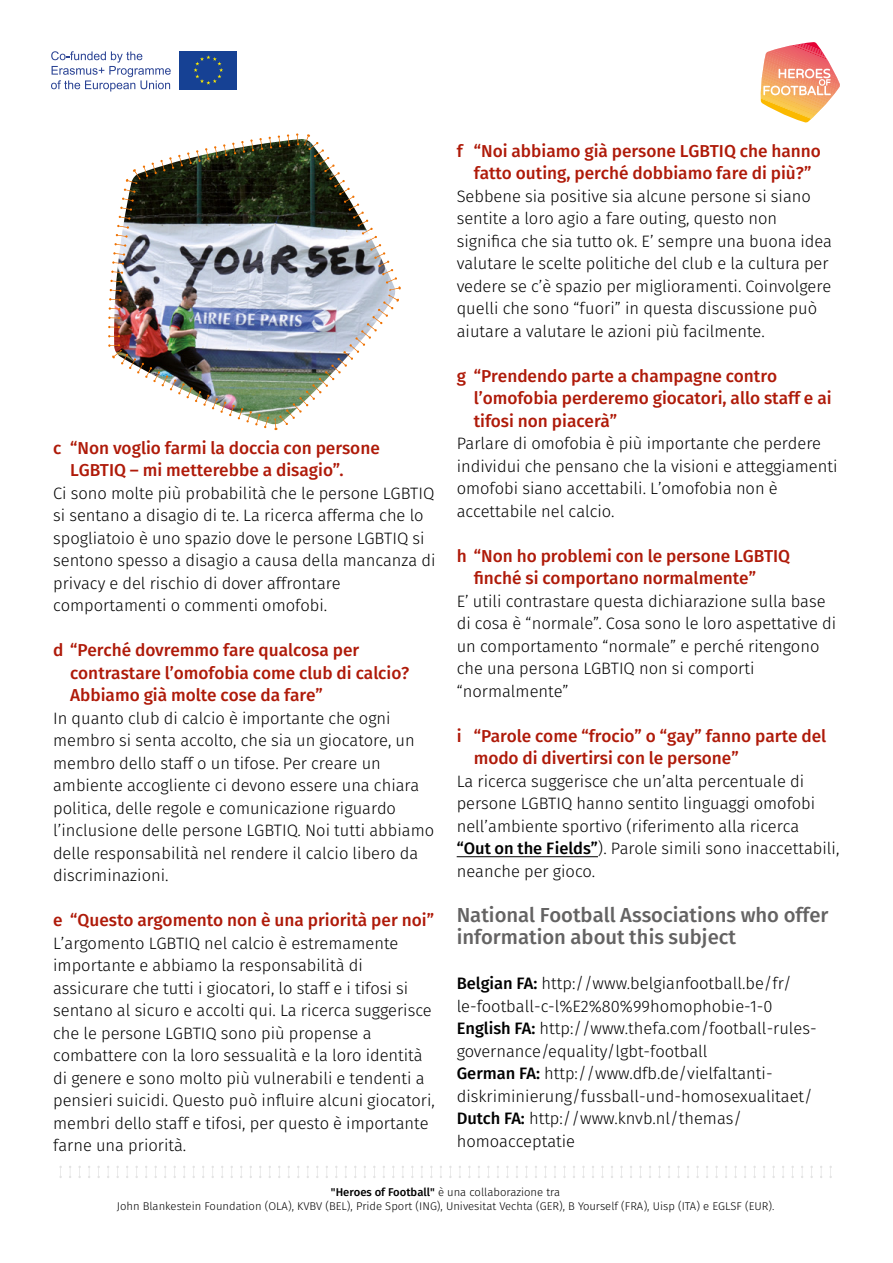
<style>
.page{position:relative;width:893px;height:1263px;background:#fff}
.page>*{position:absolute;margin:0;border:0;box-sizing:border-box;transform-origin:0 0}
.t1{font:500 20.25px/22.5px "Fira Sans";color:#646363}
.t2{font:500 17.25px/22.5px "Fira Sans";color:#af1a09}
.t3{font:300 16.5px/22.5px "Fira Sans";color:#000}
.t4{font:300 11.25px/13.5px "Fira Sans";color:#000;text-align:center}
.s1{font-weight:500}
</style>
<div class="page">
<div style="left:180px;top:51px;width:57px;height:38px;background:#164194"></div>
<svg style="left:194px;top:55px;width:29px;height:30px"></svg>
<svg style="left:51px;top:51px;width:120px;height:41px"></svg>
<svg style="left:760px;top:42px;width:80px;height:81px"></svg>
<svg style="left:59px;top:1166px;width:3px;height:12px"></svg>
<svg style="left:69px;top:1166px;width:2px;height:12px"></svg>
<svg style="left:78px;top:1166px;width:3px;height:12px"></svg>
<svg style="left:88px;top:1166px;width:2px;height:12px"></svg>
<svg style="left:97px;top:1166px;width:3px;height:12px"></svg>
<svg style="left:107px;top:1166px;width:2px;height:12px"></svg>
<svg style="left:116px;top:1166px;width:3px;height:12px"></svg>
<svg style="left:126px;top:1166px;width:2px;height:12px"></svg>
<svg style="left:135px;top:1166px;width:3px;height:12px"></svg>
<svg style="left:145px;top:1166px;width:2px;height:12px"></svg>
<svg style="left:154px;top:1166px;width:3px;height:12px"></svg>
<svg style="left:164px;top:1166px;width:2px;height:12px"></svg>
<svg style="left:174px;top:1166px;width:2px;height:12px"></svg>
<svg style="left:183px;top:1166px;width:2px;height:12px"></svg>
<svg style="left:193px;top:1166px;width:2px;height:12px"></svg>
<svg style="left:202px;top:1166px;width:2px;height:12px"></svg>
<svg style="left:212px;top:1166px;width:2px;height:12px"></svg>
<svg style="left:221px;top:1166px;width:2px;height:12px"></svg>
<svg style="left:231px;top:1166px;width:2px;height:12px"></svg>
<svg style="left:240px;top:1166px;width:2px;height:12px"></svg>
<svg style="left:250px;top:1166px;width:2px;height:12px"></svg>
<svg style="left:259px;top:1166px;width:2px;height:12px"></svg>
<svg style="left:269px;top:1166px;width:2px;height:12px"></svg>
<svg style="left:278px;top:1166px;width:2px;height:12px"></svg>
<svg style="left:288px;top:1166px;width:2px;height:12px"></svg>
<svg style="left:297px;top:1166px;width:2px;height:12px"></svg>
<svg style="left:307px;top:1166px;width:2px;height:12px"></svg>
<svg style="left:316px;top:1166px;width:2px;height:12px"></svg>
<svg style="left:326px;top:1166px;width:2px;height:12px"></svg>
<svg style="left:335px;top:1166px;width:2px;height:12px"></svg>
<svg style="left:345px;top:1166px;width:2px;height:12px"></svg>
<svg style="left:354px;top:1166px;width:2px;height:12px"></svg>
<svg style="left:364px;top:1166px;width:2px;height:12px"></svg>
<svg style="left:373px;top:1166px;width:3px;height:12px"></svg>
<svg style="left:383px;top:1166px;width:2px;height:12px"></svg>
<svg style="left:392px;top:1166px;width:3px;height:12px"></svg>
<svg style="left:402px;top:1166px;width:2px;height:12px"></svg>
<svg style="left:411px;top:1166px;width:3px;height:12px"></svg>
<svg style="left:421px;top:1166px;width:2px;height:12px"></svg>
<svg style="left:430px;top:1166px;width:3px;height:12px"></svg>
<svg style="left:440px;top:1166px;width:2px;height:12px"></svg>
<svg style="left:449px;top:1166px;width:3px;height:12px"></svg>
<svg style="left:459px;top:1166px;width:2px;height:12px"></svg>
<svg style="left:468px;top:1166px;width:3px;height:12px"></svg>
<svg style="left:478px;top:1166px;width:2px;height:12px"></svg>
<svg style="left:487px;top:1166px;width:3px;height:12px"></svg>
<svg style="left:497px;top:1166px;width:2px;height:12px"></svg>
<svg style="left:506px;top:1166px;width:3px;height:12px"></svg>
<svg style="left:516px;top:1166px;width:2px;height:12px"></svg>
<svg style="left:525px;top:1166px;width:3px;height:12px"></svg>
<svg style="left:535px;top:1166px;width:2px;height:12px"></svg>
<svg style="left:544px;top:1166px;width:3px;height:12px"></svg>
<svg style="left:554px;top:1166px;width:2px;height:12px"></svg>
<svg style="left:563px;top:1166px;width:3px;height:12px"></svg>
<svg style="left:582px;top:1166px;width:3px;height:12px"></svg>
<svg style="left:601px;top:1166px;width:3px;height:12px"></svg>
<svg style="left:611px;top:1166px;width:2px;height:12px"></svg>
<svg style="left:620px;top:1166px;width:3px;height:12px"></svg>
<svg style="left:630px;top:1166px;width:2px;height:12px"></svg>
<svg style="left:639px;top:1166px;width:3px;height:12px"></svg>
<svg style="left:649px;top:1166px;width:2px;height:12px"></svg>
<svg style="left:658px;top:1166px;width:3px;height:12px"></svg>
<svg style="left:668px;top:1166px;width:2px;height:12px"></svg>
<svg style="left:677px;top:1166px;width:3px;height:12px"></svg>
<svg style="left:687px;top:1166px;width:2px;height:12px"></svg>
<svg style="left:696px;top:1166px;width:3px;height:12px"></svg>
<svg style="left:706px;top:1166px;width:2px;height:12px"></svg>
<svg style="left:715px;top:1166px;width:3px;height:12px"></svg>
<svg style="left:725px;top:1166px;width:2px;height:12px"></svg>
<svg style="left:734px;top:1166px;width:3px;height:12px"></svg>
<svg style="left:744px;top:1166px;width:2px;height:12px"></svg>
<svg style="left:753px;top:1166px;width:3px;height:12px"></svg>
<svg style="left:763px;top:1166px;width:2px;height:12px"></svg>
<svg style="left:772px;top:1166px;width:3px;height:12px"></svg>
<svg style="left:782px;top:1166px;width:2px;height:12px"></svg>
<svg style="left:791px;top:1166px;width:3px;height:12px"></svg>
<svg style="left:801px;top:1166px;width:2px;height:12px"></svg>
<svg style="left:810px;top:1166px;width:3px;height:12px"></svg>
<svg style="left:820px;top:1166px;width:2px;height:12px"></svg>
<svg style="left:829px;top:1166px;width:3px;height:12px"></svg>
<hr style="left:457px;top:856px;width:141px;height:1px;background:#000">
<img style="left:108px;top:133px;width:293px;height:297px">
<p class="t2" style="left:70px;top:438px;width:311px;text-indent:-17px">c “Non voglio farmi la doccia con persone<br>LGBTIQ – mi metterebbe a disagio”.</p>
<p class="t3" style="left:53px;top:483px;width:384px">Ci sono molte più probabilità che le persone LGBTIQ si sentano a disagio di te. La ricerca afferma che lo spogliatoio è uno spazio dove le persone LGBTIQ si sentono spesso a disagio a causa della mancanza di privacy e del rischio di dover affrontare comportamenti o commenti omofobi.</p>
<p class="t2" style="left:70px;top:640px;width:341px;text-indent:-17px">d “Perché dovremmo fare qualcosa per contrastare l’omofobia come club di calcio?<br>Abbiamo già molte cose da fare”</p>
<p class="t3" style="left:53px;top:708px;width:382px">In quanto club di calcio è importante che ogni membro si senta accolto, che sia un giocatore, un membro dello staff o un tifose. Per creare un ambiente accogliente ci devono essere una chiara politica, delle regole e comunicazione riguardo l’inclusione delle persone LGBTIQ. Noi tutti abbiamo delle responsabilità nel rendere il calcio libero da discriminazioni.</p>
<p class="t2" style="left:53px;top:910px;width:382px">e “Questo argomento non è una priorità per noi”</p>
<p class="t3" style="left:53px;top:933px;width:383px">L’argomento LGBTIQ nel calcio è estremamente importante e abbiamo la responsabilità di assicurare che tutti i giocatori, lo staff e i tifosi si sentano al sicuro e accolti qui. La ricerca suggerisce che le persone LGBTIQ sono più propense a combattere con la loro sessualità e la loro identità di genere e sono molto più vulnerabili e tendenti a pensieri suicidi. Questo può influire alcuni giocatori, membri dello staff e tifosi, per questo è importante farne una priorità.</p>
<p class="t2" style="left:457px;top:141px;width:366px;text-align:center">f “Noi abbiamo già persone LGBTIQ che hanno fatto outing, perché dobbiamo fare di più?”</p>
<p class="t3" style="left:457px;top:186px;width:377px">Sebbene sia positive sia alcune persone si siano sentite a loro agio a fare outing, questo non significa che sia tutto ok. E’ sempre una buona idea valutare le scelte politiche del club e la cultura per vedere se c’è spazio per miglioramenti. Coinvolgere quelli che sono “fuori” in questa discussione può aiutare a valutare le azioni più facilmente.</p>
<p class="t2" style="left:474px;top:366px;width:359px;text-indent:-17px">g “Prendendo parte a champagne contro l’omofobia perderemo giocatori, allo staff e ai tifosi non piacerà”</p>
<p class="t3" style="left:457px;top:433px;width:382px">Parlare di omofobia è più importante che perdere individui che pensano che la visioni e atteggiamenti omofobi siano accettabili. L’omofobia non è accettabile nel calcio.</p>
<p class="t2" style="left:474px;top:546px;width:318px;text-indent:-17px">h “Non ho problemi con le persone LGBTIQ finché si comportano normalmente”</p>
<p class="t3" style="left:457px;top:591px;width:381px">E’ utili contrastare questa dichiarazione sulla base di cosa è “normale”. Cosa sono le loro aspettative di un comportamento “normale” e perché ritengono che una persona LGBTIQ non si comporti “normalmente”</p>
<p class="t2" style="left:474px;top:726px;width:354px;text-indent:-17px">i “Parole come “frocio” o “gay” fanno parte del modo di divertirsi con le persone”</p>
<p class="t3" style="left:457px;top:771px;width:384px">La ricerca suggerisce che un’alta percentuale di persone LGBTIQ hanno sentito linguaggi omofobi nell’ambiente sportivo (riferimento alla ricerca<br><span class="s1">“Out on the Fields”</span>). Parole simili sono inaccettabili, neanche per gioco.</p>
<p class="t1" style="left:457px;top:905px;width:373px">National Football Associations who offer information about this subject</p>
<p class="t3" style="left:457px;top:973px;width:361px"><span class="s1">Belgian FA:</span> http://www.belgianfootball.be/fr/ le-football-c-l%E2%80%99homophobie-1-0<br><span class="s1">English FA:</span> http://www.thefa.com/football-rules&shy;governance/equality/lgbt-football<br><span class="s1">German FA:</span> http://www.dfb.de/vielfaltanti&shy;diskriminierung/fussball-und-homosexualitaet/ <span class="s1">Dutch FA:</span> http://www.knvb.nl/themas/ homoacceptatie</p>
<p class="t4" style="left:117px;top:1186px;width:659px"><span class="s1">"Heroes of Football"</span> è una collaborazione tra<br>John Blankestein Foundation (OLA), KVBV (BEL), Pride Sport (ING), Univesitat Vechta (GER), B Yourself (FRA), Uisp (ITA) e EGLSF (EUR).</p>
</div>
